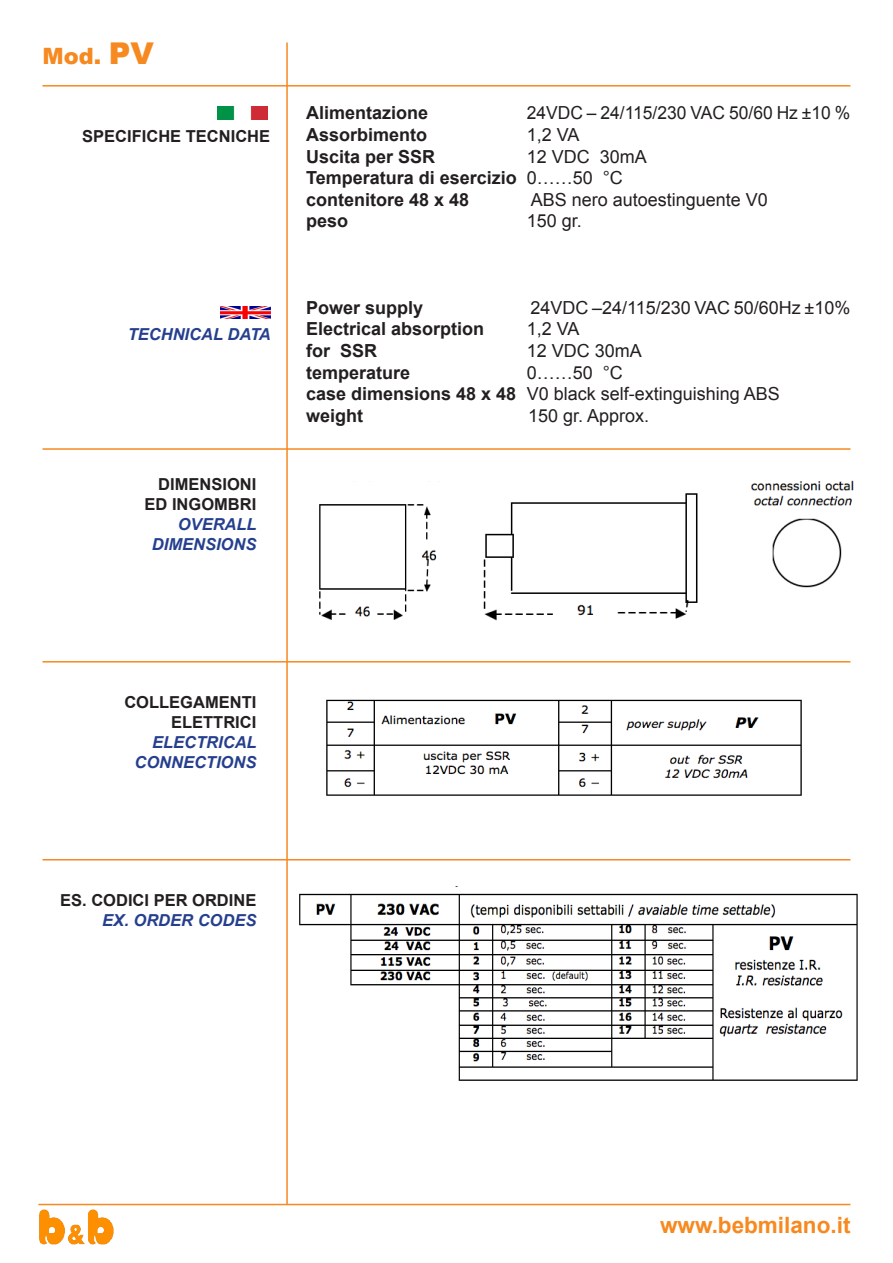
<style>
.page{position:relative;width:893px;height:1263px;background:#fff}
.page>*{position:absolute;margin:0;border:0;box-sizing:border-box;transform-origin:0 0}
.t1{font:700 22.5px "Arial";color:#f6891f}
.t2{font:900 22.5px "Arial";color:#f6891f}
.t3{font:18px "Arial";color:#231f20}
.t4{font:700 18px "Arial";color:#231f20}
.t5{font:700 16.5px "Arial";color:#231f20}
.t6{font:italic 700 16.5px "Arial";color:#253f8e}
.s1{font-size:30px}
.s2{font-weight:400}
.s3{font-weight:700}
</style>
<div class="page">
<hr style="left:43px;top:661px;width:807px;height:1px;background:#f6891f">
<hr style="left:43px;top:859px;width:807px;height:1px;background:#f6891f">
<img style="left:326px;top:699px;width:476px;height:97px">
<hr style="left:286px;top:43px;width:2px;height:1161px;background:#f6891f">
<hr style="left:43px;top:85px;width:807px;height:2px;background:#f6891f">
<hr style="left:43px;top:448px;width:807px;height:2px;background:#f6891f">
<img style="left:39px;top:1210px;width:75px;height:34px">
<hr style="left:38px;top:1204px;width:812px;height:1px;background:#f6891f">
<img style="left:483px;top:480px;width:371px;height:141px">
<img style="left:218px;top:106px;width:50px;height:13px">
<img style="left:220px;top:306px;width:50px;height:13px">
<img style="left:319px;top:504px;width:118px;height:116px">
<img style="left:299px;top:893px;width:559px;height:188px">
<p class="t2" style="left:43px;top:40px;width:113px">Mod. <span class="s1">PV</span></p>
<p class="t5" style="left:82px;top:126px;width:189px">SPECIFICHE TECNICHE</p>
<p class="t6" style="left:128px;top:324px;width:144px">TECHNICAL DATA</p>
<p class="t5" style="left:158px;top:474px;width:100px">DIMENSIONI</p>
<p class="t5" style="left:145px;top:493px;width:113px">ED INGOMBRI</p>
<p class="t6" style="left:178px;top:513px;width:80px">OVERALL</p>
<p class="t6" style="left:152px;top:533px;width:106px">DIMENSIONS</p>
<p class="t4" style="left:306px;top:101px;width:124px">Alimentazione</p>
<p class="t3" style="left:527px;top:101px;width:325px">24VDC – 24/115/230 VAC 50/60 Hz ±10 %</p>
<p class="t4" style="left:306px;top:123px;width:123px">Assorbimento</p>
<p class="t3" style="left:527px;top:123px;width:54px">1,2 VA</p>
<p class="t4" style="left:306px;top:144px;width:131px">Uscita per SSR</p>
<p class="t3" style="left:527px;top:144px;width:122px">12 VDC 30mA</p>
<p class="t4" style="left:306px;top:166px;width:318px">Temperatura di esercizio <span class="s2">0……50 °C</span></p>
<p class="t4" style="left:306px;top:187px;width:165px">contenitore 48 x 48</p>
<p class="t3" style="left:531px;top:188px;width:239px">ABS nero autoestinguente V0</p>
<p class="t4" style="left:306px;top:209px;width:44px">peso</p>
<p class="t3" style="left:527px;top:209px;width:57px">150 gr.</p>
<p class="t4" style="left:306px;top:295px;width:119px">Power supply</p>
<p class="t3" style="left:530px;top:296px;width:322px">24VDC –24/115/230 VAC 50/60Hz ±10%</p>
<p class="t4" style="left:306px;top:317px;width:180px">Electrical absorption</p>
<p class="t3" style="left:527px;top:317px;width:54px">1,2 VA</p>
<p class="t4" style="left:306px;top:339px;width:73px">for SSR</p>
<p class="t3" style="left:527px;top:339px;width:117px">12 VDC 30mA</p>
<p class="t4" style="left:306px;top:360px;width:106px">temperature</p>
<p class="t3" style="left:527px;top:360px;width:98px">0……50 °C</p>
<p class="t3" style="left:306px;top:382px;width:475px"><span class="s3">case dimensions 48 x 48</span> V0 black self-extinguishing ABS</p>
<p class="t4" style="left:306px;top:403px;width:59px">weight</p>
<p class="t3" style="left:528px;top:404px;width:123px">150 gr. Approx.</p>
<p class="t5" style="left:124px;top:691px;width:133px">COLLEGAMENTI</p>
<p class="t5" style="left:171px;top:711px;width:87px">ELETTRICI</p>
<p class="t6" style="left:152px;top:731px;width:106px">ELECTRICAL</p>
<p class="t6" style="left:134px;top:751px;width:123px">CONNECTIONS</p>
<p class="t5" style="left:60px;top:889px;width:198px">ES. CODICI PER ORDINE</p>
<p class="t6" style="left:102px;top:909px;width:156px">EX. ORDER CODES</p>
<p class="t1" style="left:660px;top:1210px;width:192px">www.bebmilano.it</p>
</div>
